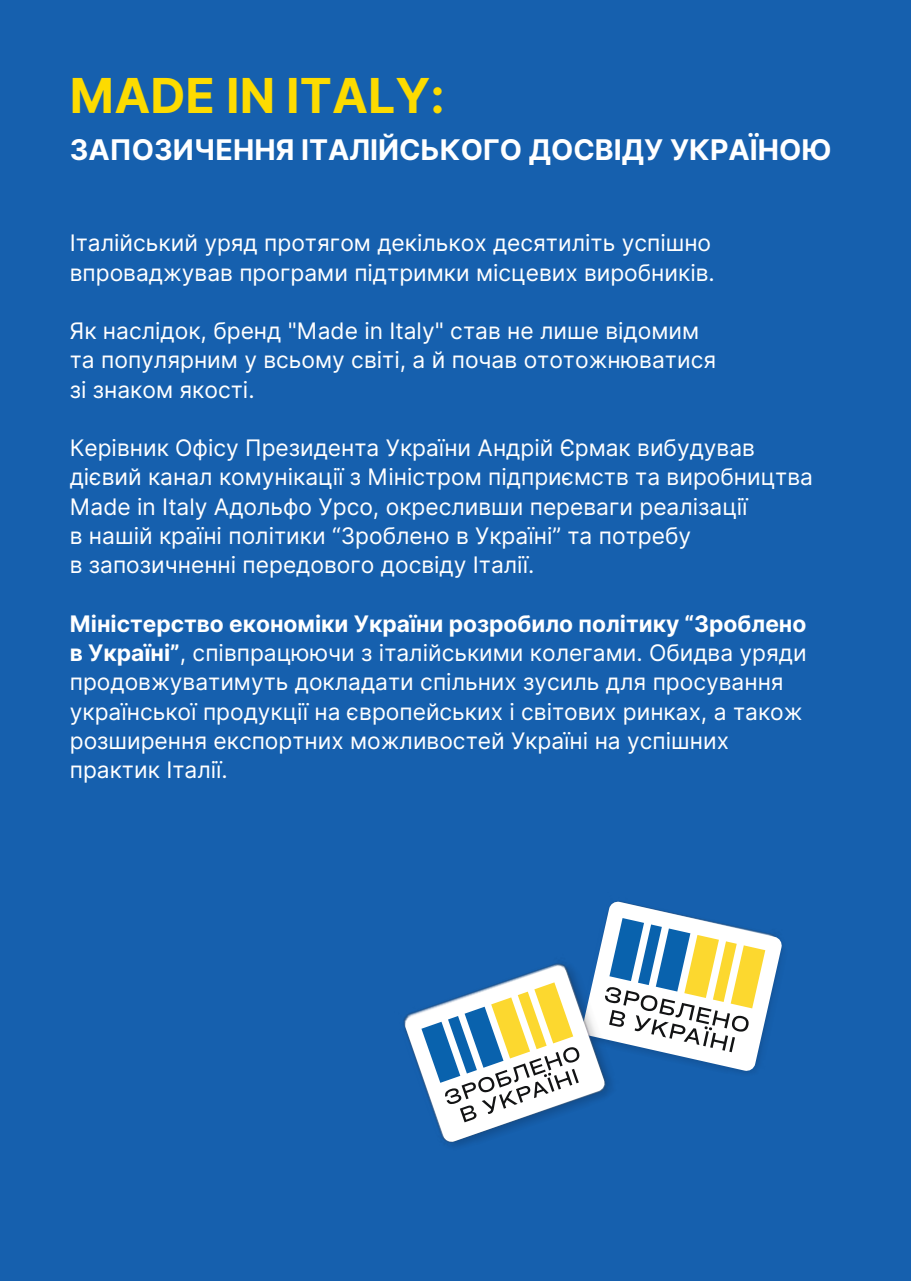
<style>
.page{position:relative;width:911px;height:1281px;background:#fff}
.page>*{position:absolute;margin:0;border:0;box-sizing:border-box;transform-origin:0 0}
.t1{font:700 48.15px "Inter";color:#fddb00}
.t2{font:700 28.5px "Inter";color:#fff}
.t3{font:22.8px/29.2px "Inter";color:#fff}
.s1{font-weight:700}
</style>
<div class="page">
<div style="left:0;top:0;width:910px;height:1280px;background:#1660ae"></div>
<svg style="left:404px;top:901px;width:378px;height:241px"></svg>
<h1 class="t1" style="left:70px;top:60px;width:376px">MADE IN ITALY:</h1>
<p class="t2" style="left:70px;top:129px;width:761px">ЗАПОЗИЧЕННЯ ІТАЛІЙСЬКОГО ДОСВІДУ УКРАЇНОЮ</p>
<p class="t3" style="left:70px;top:228px;width:646px">Італійський уряд протягом декількох десятиліть успішно впроваджував програми підтримки місцевих виробників.</p>
<p class="t3" style="left:70px;top:316px;width:647px">Як наслідок, бренд "Made in Italy" став не лише відомим та популярним у всьому світі, а й почав ототожнюватися зі знаком якості.</p>
<p class="t3" style="left:70px;top:433px;width:744px">Керівник Офісу Президента України Андрій Єрмак вибудував дієвий канал комунікації з Міністром підприємств та виробництва Made in Italy Адольфо Урсо, окресливши переваги реалізації<br>в нашій країні політики “Зроблено в Україні” та потребу<br>в запозичненні передового досвіду Італії.</p>
<p class="t3" style="left:70px;top:609px;width:738px"><span class="s1">Міністерство економіки України розробило політику “Зроблено в Україні”</span>, співпрацюючи з італійськими колегами. Обидва уряди продовжуватимуть докладати спільних зусиль для просування української продукції на європейських і світових ринках, а також розширення експортних можливостей Україні на успішних практик Італії.</p>
</div>
